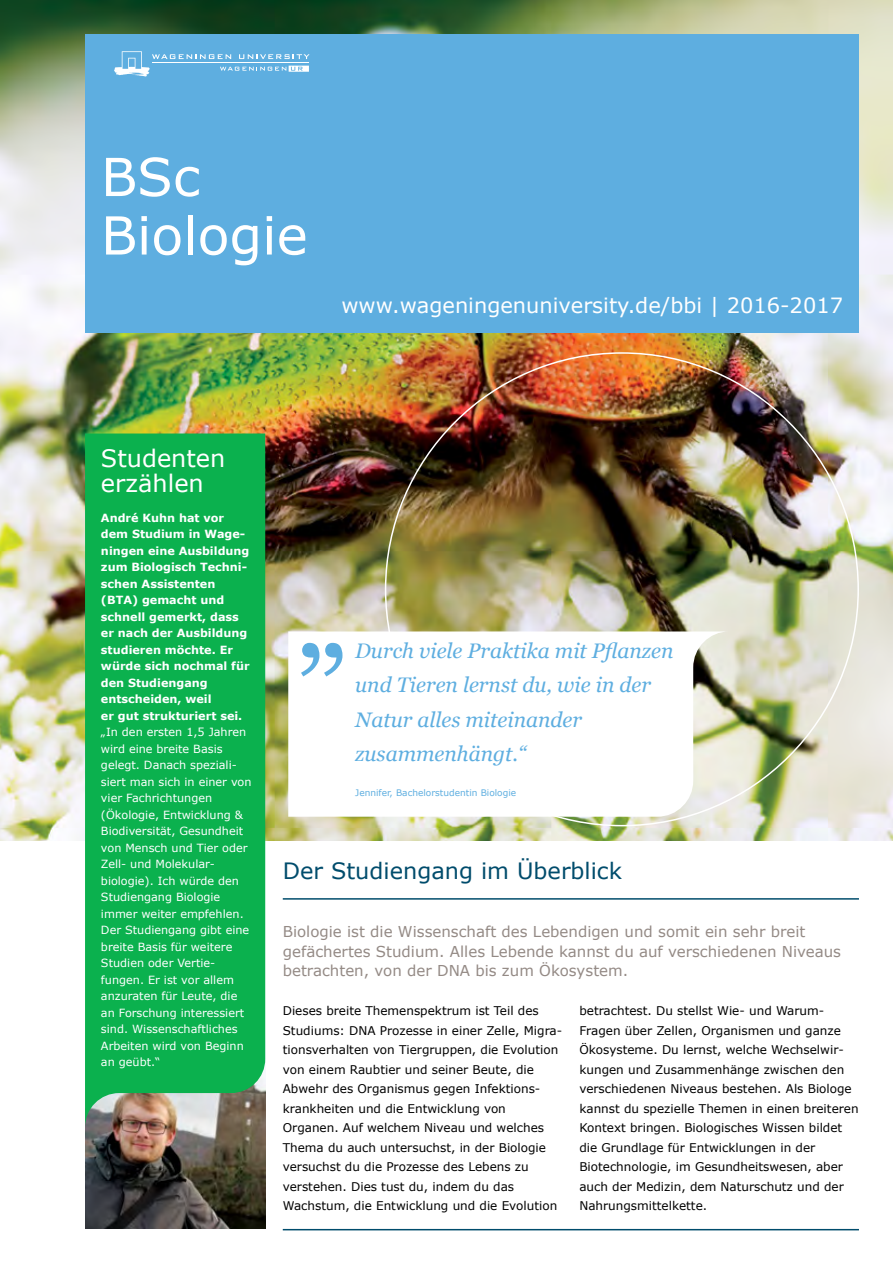
<style>
.page{position:relative;width:893px;height:1263px;background:#fff}
.page>*{position:absolute;margin:0;border:0;box-sizing:border-box;transform-origin:0 0}
.t1{font:52.5px/58.5px "Verdana";color:#fff}
.t2{font:24px/25.5px "Verdana";color:#fff}
.t3{font:22.5px "Verdana";color:#004c6c}
.t4{font:italic 21px/34.5px "Georgia";color:#5eaee0}
.t5{font:21px "Verdana";color:#fff}
.t6{font:15px/19.5px "Verdana";color:#948a85}
.t7{font:12px/19.5px "Verdana";color:#000}
.t8{font:11.25px/16.5px "Verdana";color:#fff}
.t9{font:700 11.25px/16.5px "Verdana";color:#fff}
.t10{font:9px "Verdana";color:#5eaee0}
</style>
<div class="page">
<img style="left:85px;top:1127px;width:180px;height:102px">
<img style="left:0;top:0;width:893px;height:840px">
<div style="left:85px;top:34px;width:774px;height:299px;background:#5eaee0"></div>
<svg style="left:114px;top:51px;width:196px;height:26px"></svg>
<svg style="left:288px;top:631px;width:441px;height:186px"></svg>
<div style="left:85px;top:433px;width:180px;height:694px;background:#0bb14e"></div>
<svg style="left:301px;top:643px;width:41px;height:33px"></svg>
<hr style="left:283px;top:898px;width:576px;height:2px;background:#004c6c">
<hr style="left:283px;top:1229px;width:576px;height:1px;background:#004c6c">
<h1 class="t1" style="left:101px;top:147px;width:208px">BSc<br>Biologie</h1>
<h3 class="t5" style="left:341px;top:291px;width:503px">www.wageningenuniversity.de/bbi | 2016-2017</h3>
<h2 class="t2" style="left:101px;top:445px;width:126px">Studenten erzählen</h2>
<p class="t9" style="left:101px;top:509px;width:150px">André Kuhn hat vor dem Studium in Wage&shy;ningen eine Ausbildung zum Biologisch Techni&shy;schen Assistenten (BTA) gemacht und schnell gemerkt, dass er nach der Ausbildung studieren möchte. Er würde sich nochmal für den Studiengang entscheiden, weil<br>er gut strukturiert sei.</p>
<p class="t8" style="left:101px;top:724px;width:152px">„In den ersten 1,5 Jahren wird eine breite Basis gelegt. Danach speziali&shy;siert man sich in einer von vier Fachrichtungen (Ökologie, Entwicklung &amp;<br>Biodiversität, Gesundheit von Mensch und Tier oder<br>Zell- und Molekular&shy;biologie). Ich würde den<br>Studiengang Biologie immer weiter empfehlen.<br>Der Studiengang gibt eine breite Basis für weitere<br>Studien oder Vertie&shy;fungen. Er ist vor allem anzuraten für Leute, die an Forschung interessiert sind. Wissenschaftliches<br>Arbeiten wird von Beginn an geübt.“</p>
<h3 class="t4" style="left:355px;top:632px;width:320px">Durch viele Praktika mit Pflanzen und Tieren lernst du, wie in der<br>Natur alles miteinander zusammenhängt.“</h3>
<p class="t10" style="left:355px;top:786px;width:162px">Jennifer, Bachelorstudentin Biologie</p>
<h3 class="t3" style="left:283px;top:855px;width:341px">Der Studiengang im Überblick</h3>
<p class="t6" style="left:283px;top:922px;width:560px">Biologie ist die Wissenschaft des Lebendigen und somit ein sehr breit gefächertes Studium. Alles Lebende kannst du auf verschiedenen Niveaus betrachten, von der DNA bis zum Ökosystem.</p>
<p class="t7" style="left:283px;top:1001px;width:281px">Dieses breite Themenspektrum ist Teil des Studiums: DNA Prozesse in einer Zelle, Migra&shy;tionsverhalten von Tiergruppen, die Evolution von einem Raubtier und seiner Beute, die Abwehr des Organismus gegen Infektions&shy;krankheiten und die Entwicklung von Organen. Auf welchem Niveau und welches Thema du auch untersuchst, in der Biologie versuchst du die Prozesse des Lebens zu verstehen. Dies tust du, indem du das Wachstum, die Entwicklung und die Evolution</p>
<p class="t7" style="left:579px;top:1001px;width:281px">betrachtest. Du stellst Wie- und Warum-Fragen über Zellen, Organismen und ganze Ökosysteme. Du lernst, welche Wechselwir&shy;kungen und Zusammenhänge zwischen den verschiedenen Niveaus bestehen. Als Biologe kannst du spezielle Themen in einen breiteren Kontext bringen. Biologisches Wissen bildet die Grundlage für Entwicklungen in der Biotechnologie, im Gesundheitswesen, aber auch der Medizin, dem Naturschutz und der Nahrungsmittelkette.</p>
</div>
